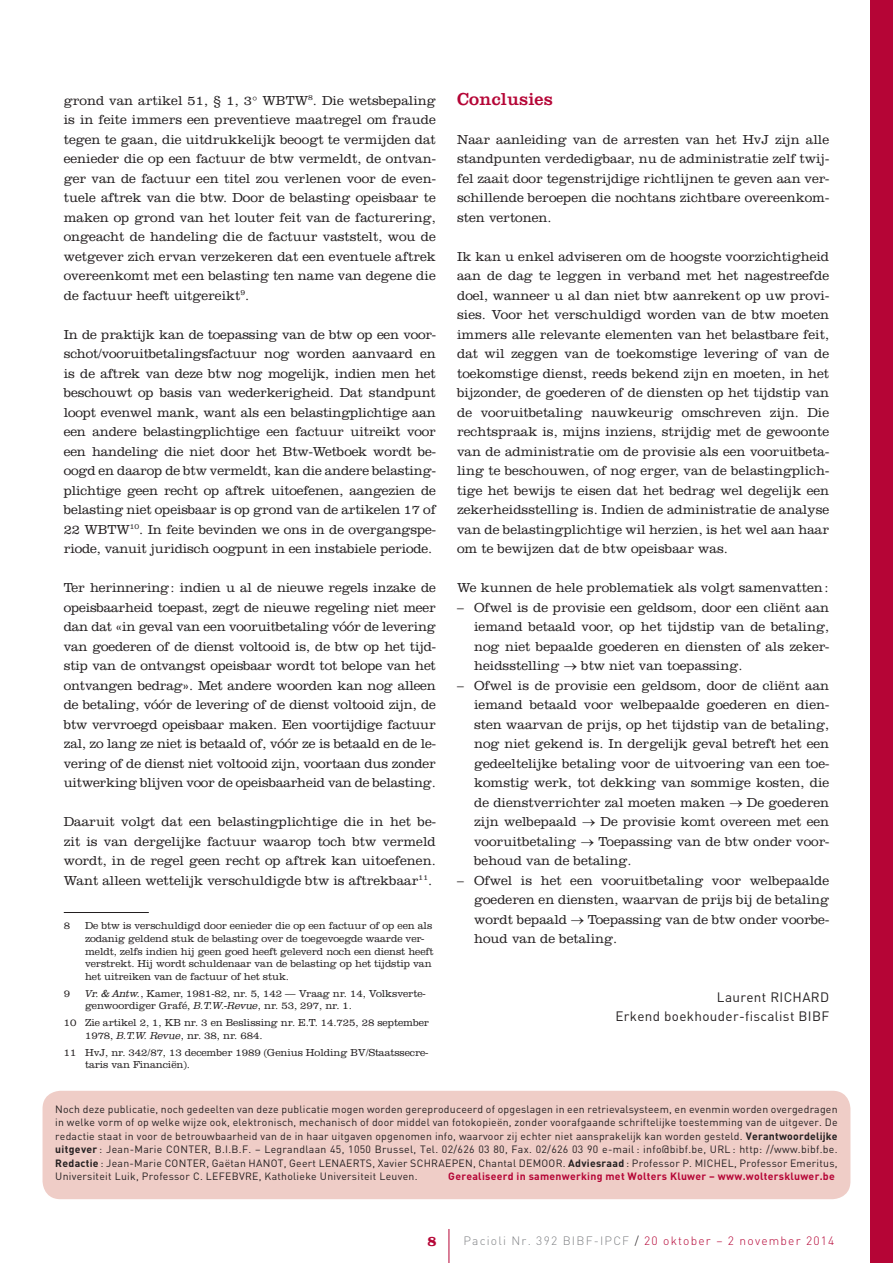
<style>
.page{position:relative;width:893px;height:1263px;background:#fff}
.page>*{position:absolute;margin:0;border:0;box-sizing:border-box;transform-origin:0 0}
.Titel_2{font:18px "Clarendon LT Std";letter-spacing:.01em;color:#b50536}
.pag_nr{font:700 14.85px "Clarendon LT Std";color:#b50536}
.Body_W{font:300 13.5px/19.5px "Clarendon LT Std";color:#231f20;text-align:justify}
.Body_Ind1{font:300 13.5px/19.5px "Clarendon LT Std";color:#231f20;text-align:justify}
.Voetnota{font:300 13.5px/19.5px "Clarendon LT Std";color:#231f20;text-align:justify}
.Auteursfunctie{font:13.5px "DIN";letter-spacing:.025em;color:#231f20}
.Auteur{font:13.5px "DIN";letter-spacing:.025em;color:#231f20}
.t1{font:300 12px "DIN";letter-spacing:.1em;color:#b50536}
.klein_laatste_pagina{font:10.5px/13.5px "DIN";letter-spacing:.025em;color:#231f20;text-align:justify}
.Voetnota-2{font:300 10.5px/12.6px "Clarendon LT Std";letter-spacing:-.01em;color:#231f20}
.klein_laatste_pagina-2{font:700 10.5px "DIN";letter-spacing:.025em;color:#b50536}
.s1{font-family:"Clarendon Std";font-style:italic}
.s2{font-weight:700}
.s3{color:#808285}
.s4{color:#231f20}
</style>
<div class="page">
<hr style="left:449px;top:1229px;width:1px;height:34px;background:#b50536">
<div style="left:870px;top:0;width:23px;height:1263px;background:#b50536"></div>
<div style="left:43px;top:1091px;width:807px;height:108px;background:#efcdc7;border-radius:18px"></div>
<hr style="left:64px;top:912px;width:85px;height:1px;background:#231f20">
<p class="Voetnota" style="left:64px;top:90px;width:374px">grond van artikel 51, § 1, 3° WBTW<sup>8</sup>. Die wetsbepaling is in feite immers een preventieve maatregel om fraude tegen te gaan, die uitdrukkelijk beoogt te vermijden dat eenieder die op een factuur de btw vermeldt, de ontvan&shy;ger van de factuur een titel zou verlenen voor de even&shy;tuele aftrek van die btw. Door de belasting opeisbaar te maken op grond van het louter feit van de facturering, ongeacht de handeling die de factuur vaststelt, wou de wetgever zich ervan verzekeren dat een eventuele aftrek overeenkomt met een belasting ten name van degene die de factuur heeft uitgereikt<sup>9</sup>.</p>
<p class="Body_W" style="left:64px;top:324px;width:374px">In de praktijk kan de toepassing van de btw op een voor&shy;schot/vooruitbetalingsfactuur nog worden aanvaard en is de aftrek van deze btw nog mogelijk, indien men het beschouwt op basis van wederkerigheid. Dat standpunt loopt evenwel mank, want als een belastingplichtige aan een andere belastingplichtige een factuur uitreikt voor een handeling die niet door het Btw-Wetboek wordt be&shy;oogd en daarop de btw vermeldt, kan die andere belasting&shy;plichtige geen recht op aftrek uitoefenen, aangezien de belasting niet opeisbaar is op grond van de artikelen 17 of 22 WBTW<sup>10</sup>. In feite bevinden we ons in de overgangspe&shy;riode, vanuit juridisch oogpunt in een instabiele periode.</p>
<p class="Body_W" style="left:64px;top:578px;width:374px">Ter herinnering: indien u al de nieuwe regels inzake de opeisbaarheid toepast, zegt de nieuwe regeling niet meer dan dat «in geval van een vooruitbetaling vóór de levering van goederen of de dienst voltooid is, de btw op het tijd&shy;stip van de ontvangst opeisbaar wordt tot belope van het ontvangen bedrag». Met andere woorden kan nog alleen de betaling, vóór de levering of de dienst voltooid zijn, de btw vervroegd opeisbaar maken. Een voortijdige factuur zal, zo lang ze niet is betaald of, vóór ze is betaald en de le&shy;vering of de dienst niet voltooid zijn, voortaan dus zonder uitwerking blijven voor de opeisbaarheid van de belasting.</p>
<p class="Body_W" style="left:64px;top:812px;width:374px">Daaruit volgt dat een belastingplichtige die in het be&shy;zit is van dergelijke factuur waarop toch btw vermeld wordt, in de regel geen recht op aftrek kan uitoefenen.<br>Want alleen wettelijk verschuldigde btw is aftrekbaar<sup>11</sup>.</p>
<p class="Voetnota-2" style="left:64px;top:919px;width:8px">8</p>
<p class="Voetnota-2" style="left:85px;top:919px;width:350px">De btw is verschuldigd door eenieder die op een factuur of op een als zodanig geldend stuk de belasting over de toegevoegde waarde ver&shy;meldt, zelfs indien hij geen goed heeft geleverd noch een dienst heeft verstrekt. Hij wordt schuldenaar van de belasting op het tijdstip van het uitreiken van de factuur of het stuk.</p>
<p class="Voetnota-2" style="left:64px;top:987px;width:8px">9</p>
<p class="Voetnota-2" style="left:85px;top:987px;width:342px"><span class="s1">Vr. &amp; Antw.</span>, Kamer, 1981-82, nr. 5, 142 — Vraag nr. 14, Volksverte&shy;genwoordiger Grafé, <span class="s1">B.T.W.-Revue</span>, nr. 53, 297, nr. 1.</p>
<p class="Voetnota-2" style="left:85px;top:1016px;width:346px;text-indent:-21px">10 Zie artikel 2, 1, KB nr. 3 en Beslissing nr. E.T. 14.725, 28 september<br>1978, <span class="s1">B.T.W. Revue</span>, nr. 38, nr. 684.</p>
<p class="Voetnota-2" style="left:85px;top:1046px;width:345px;text-indent:-21px">11 HvJ, nr. 342/87, 13 december 1989 (Genius Holding BV/Staatssecre&shy;taris van Financiën).</p>
<p class="Titel_2" style="left:457px;top:88px;width:97px">Conclusies</p>
<p class="Body_W" style="left:457px;top:129px;width:374px">Naar aanleiding van de arresten van het HvJ zijn alle standpunten verdedigbaar, nu de administratie zelf twij&shy;fel zaait door tegenstrijdige richtlijnen te geven aan ver&shy;schillende beroepen die nochtans zichtbare overeenkom&shy;sten vertonen.</p>
<p class="Body_W" style="left:457px;top:246px;width:374px">Ik kan u enkel adviseren om de hoogste voorzichtigheid aan de dag te leggen in verband met het nagestreefde doel, wanneer u al dan niet btw aanrekent op uw provi&shy;sies. Voor het verschuldigd worden van de btw moeten immers alle relevante elementen van het belastbare feit, dat wil zeggen van de toekomstige levering of van de toekomstige dienst, reeds bekend zijn en moeten, in het bijzonder, de goederen of de diensten op het tijdstip van de vooruitbetaling nauwkeurig omschreven zijn. Die rechtspraak is, mijns inziens, strijdig met de gewoonte van de administratie om de provisie als een vooruitbeta&shy;ling te beschouwen, of nog erger, van de belastingplich&shy;tige het bewijs te eisen dat het bedrag wel degelijk een zekerheidsstelling is. Indien de administratie de analyse van de belastingplichtige wil herzien, is het wel aan haar om te bewijzen dat de btw opeisbaar was.</p>
<p class="Body_W" style="left:457px;top:578px;width:373px">We kunnen de hele problematiek als volgt samenvatten:</p>
<p class="Body_Ind1" style="left:474px;top:597px;width:357px;text-indent:-17px">– Ofwel is de provisie een geldsom, door een cliënt aan iemand betaald voor, op het tijdstip van de betaling, nog niet bepaalde goederen en diensten of als zeker&shy;heidsstelling → btw niet van toepassing.</p>
<p class="Body_Ind1" style="left:474px;top:675px;width:357px;text-indent:-17px">– Ofwel is de provisie een geldsom, door de cliënt aan iemand betaald voor welbepaalde goederen en dien&shy;sten waarvan de prijs, op het tijdstip van de betaling, nog niet gekend is. In dergelijk geval betreft het een gedeeltelijke betaling voor de uitvoering van een toe&shy;komstig werk, tot dekking van sommige kosten, die de dienstverrichter zal moeten maken → De goederen zijn welbepaald → De provisie komt overeen met een vooruitbetaling → Toepassing van de btw onder voor&shy;behoud van de betaling.</p>
<p class="Body_Ind1" style="left:474px;top:870px;width:357px;text-indent:-17px">– Ofwel is het een vooruitbetaling voor welbepaalde goederen en diensten, waarvan de prijs bij de betaling wordt bepaald → Toepassing van de btw onder voorbe&shy;houd van de betaling.</p>
<p class="Auteur" style="left:717px;top:988px;width:114px">Laurent RICHARD</p>
<p class="Auteursfunctie" style="left:615px;top:1008px;width:215px">Erkend boekhouder-fiscalist BIBF</p>
<p class="klein_laatste_pagina" style="left:55px;top:1102px;width:784px">Noch deze publicatie, noch gedeelten van deze publicatie mogen worden gereproduceerd of opgeslagen in een retrievalsysteem, en evenmin worden overgedragen in welke vorm of op welke wijze ook, elektronisch, mechanisch of door middel van fotokopieën, zonder voorafgaande schriftelijke toestemming van de uitgever. De redactie staat in voor de betrouwbaarheid van de in haar uitgaven opgenomen info, waarvoor zij echter niet aansprakelijk kan worden gesteld. <span class="s2">Verantwoordelijke uitgever</span> : Jean-Marie CONTER, B.I.B.F. – Legrandlaan 45, 1050 Brussel, Tel. 02/626 03 80, Fax. 02/626 03 90 e-mail : info@bibf.be, URL : http: //www.bibf.be.<br><span class="s2">Redactie</span> : Jean-Marie CONTER, Gaëtan HANOT, Geert LENAERTS, Xavier SCHRAEPEN, Chantal DEMOOR. <span class="s2">Adviesraad</span> : Professor P. MICHEL, Professor Emeritus, Universiteit Luik, Professor C. LEFEBVRE, Katholieke Universiteit Leuven.</p>
<p class="klein_laatste_pagina-2" style="left:448px;top:1169px;width:388px">Gerealiseerd in samenwerking met Wolters Kluwer – www.wolterskluwer.be</p>
<p class="pag_nr" style="left:427px;top:1232px;width:11px">8</p>
<p class="t1" style="left:463px;top:1233px;width:372px"><span class="s3">Pacioli Nr. 392 BIBF-IPCF</span> <span class="s4">/</span> 20 oktober – 2 november 2014</p>
</div>
